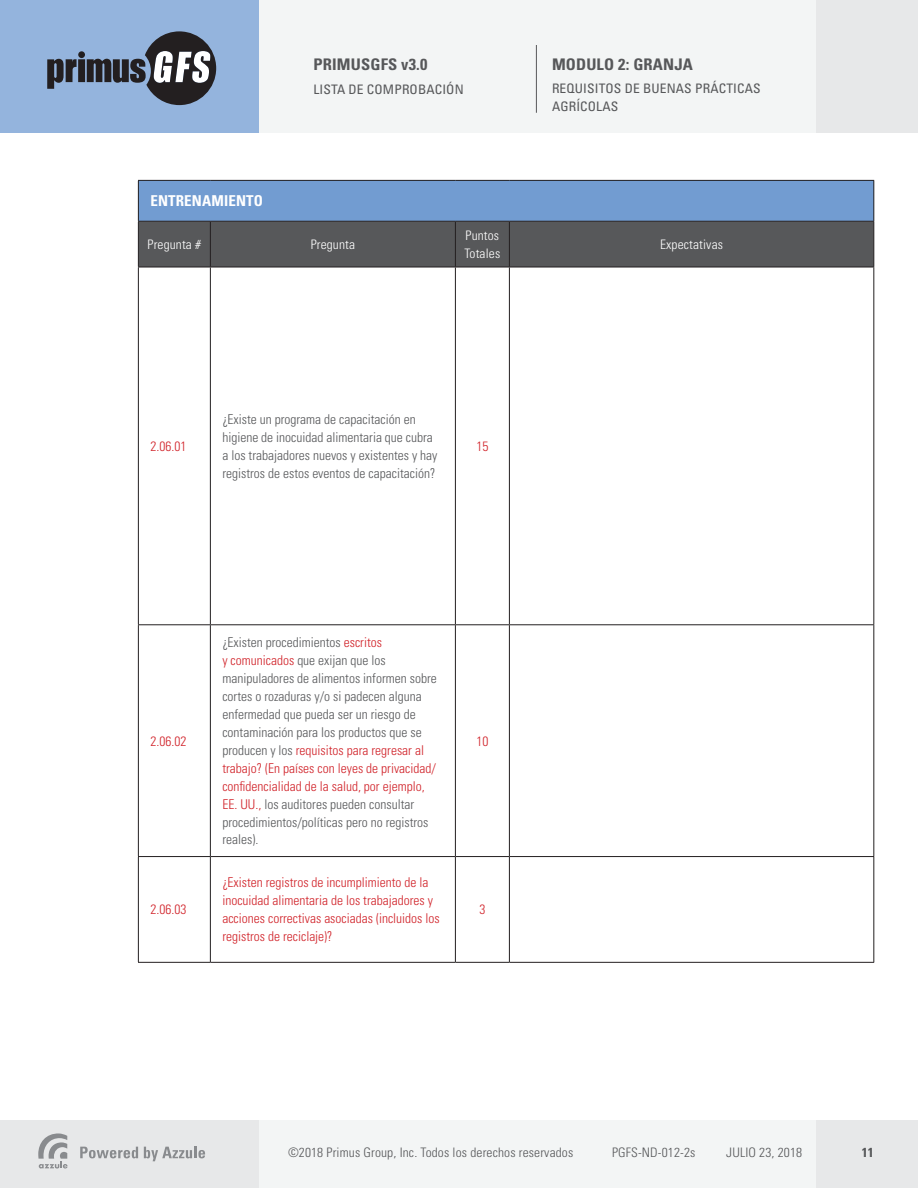
<style>
.page{position:relative;width:918px;height:1188px;background:#fff}
.page>*{position:absolute;margin:0;border:0;box-sizing:border-box;transform-origin:0 0}
.t1{font:700 condensed 16.05px "Univers LT Std";letter-spacing:.01em;color:#57585a}
.t2{font:700 condensed 15px "Univers LT Std";letter-spacing:.01em;color:#fff}
.t3{font:300 condensed 13.5px/18px "Univers LT Std";color:#57585a}
.t4{font:300 condensed 13.5px/18px "Univers LT Std";color:#d1232a}
.t5{font:300 condensed 13.05px "Univers LT Std";letter-spacing:.01em;color:#57585a}
.t6{font:condensed 13.05px/18px "Univers LT Std";letter-spacing:.01em;color:#57585a}
.t7{font:300 condensed 13.05px/18px "Univers LT Std";letter-spacing:.01em;color:#fff}
.t8{font:700 condensed 13.05px "Univers LT Std";color:#57585a}
.s1{color:#d1232a}
</style>
<div class="page">
<div style="left:0;top:0;width:918px;height:132px;background:#f3f5f5"></div>
<div style="left:816px;top:0;width:102px;height:132px;background:#e7e8e9"></div>
<div style="left:0;top:0;width:259px;height:133px;background:#94b4dd"></div>
<svg style="left:47px;top:59px;width:30px;height:30px"></svg>
<div style="left:78px;top:59px;width:7px;height:23px;background:#231f20"></div>
<div style="left:78px;top:51px;width:7px;height:7px;background:#231f20;border-radius:50%"></div>
<svg style="left:87px;top:31px;width:129px;height:74px"></svg>
<div style="left:0;top:1120px;width:918px;height:68px;background:#f3f5f5"></div>
<div style="left:816px;top:1120px;width:102px;height:68px;background:#e7e8e9"></div>
<div style="left:0;top:1120px;width:259px;height:68px;background:#e7e8e9"></div>
<svg style="left:80px;top:1147px;width:58px;height:11px"></svg>
<svg style="left:144px;top:1147px;width:61px;height:14px"></svg>
<svg style="left:38px;top:1133px;width:30px;height:35px"></svg>
<hr style="left:536px;top:45px;width:1px;height:68px;background:#57585a">
<div style="left:138px;top:180px;width:736px;height:41px;background:#729cd1"></div>
<div style="left:139px;top:222px;width:734px;height:45px;background:#57585a"></div>
<hr style="left:138px;top:180px;width:72px;height:1px;background:#231f20">
<hr style="left:138px;top:181px;width:1px;height:40px;background:#231f20">
<hr style="left:210px;top:180px;width:245px;height:1px;background:#231f20">
<hr style="left:455px;top:180px;width:54px;height:1px;background:#231f20">
<hr style="left:509px;top:180px;width:365px;height:1px;background:#231f20">
<hr style="left:873px;top:181px;width:1px;height:40px;background:#231f20">
<hr style="left:138px;top:221px;width:72px;height:1px;background:#231f20">
<hr style="left:138px;top:222px;width:1px;height:45px;background:#231f20">
<hr style="left:210px;top:221px;width:245px;height:1px;background:#231f20">
<hr style="left:210px;top:222px;width:1px;height:45px;background:#231f20">
<hr style="left:455px;top:221px;width:54px;height:1px;background:#231f20">
<hr style="left:455px;top:222px;width:1px;height:45px;background:#231f20">
<hr style="left:509px;top:221px;width:365px;height:1px;background:#231f20">
<hr style="left:509px;top:222px;width:1px;height:45px;background:#231f20">
<hr style="left:873px;top:222px;width:1px;height:45px;background:#231f20">
<hr style="left:138px;top:267px;width:72px;height:1px;background:#231f20">
<hr style="left:138px;top:267px;width:1px;height:357px;background:#231f20">
<hr style="left:210px;top:267px;width:245px;height:1px;background:#231f20">
<hr style="left:210px;top:267px;width:1px;height:357px;background:#231f20">
<hr style="left:455px;top:267px;width:54px;height:1px;background:#231f20">
<hr style="left:455px;top:267px;width:1px;height:357px;background:#231f20">
<hr style="left:509px;top:267px;width:365px;height:1px;background:#231f20">
<hr style="left:509px;top:267px;width:1px;height:357px;background:#231f20">
<hr style="left:873px;top:267px;width:1px;height:357px;background:#231f20">
<hr style="left:138px;top:624px;width:72px;height:1px;background:#231f20">
<hr style="left:138px;top:625px;width:1px;height:231px;background:#231f20">
<hr style="left:210px;top:624px;width:245px;height:1px;background:#231f20">
<hr style="left:210px;top:625px;width:1px;height:231px;background:#231f20">
<hr style="left:455px;top:624px;width:54px;height:1px;background:#231f20">
<hr style="left:455px;top:625px;width:1px;height:231px;background:#231f20">
<hr style="left:509px;top:624px;width:365px;height:1px;background:#231f20">
<hr style="left:509px;top:625px;width:1px;height:231px;background:#231f20">
<hr style="left:873px;top:625px;width:1px;height:231px;background:#231f20">
<hr style="left:138px;top:856px;width:72px;height:1px;background:#231f20">
<hr style="left:138px;top:857px;width:1px;height:105px;background:#231f20">
<hr style="left:210px;top:856px;width:245px;height:1px;background:#231f20">
<hr style="left:210px;top:857px;width:1px;height:105px;background:#231f20">
<hr style="left:455px;top:856px;width:54px;height:1px;background:#231f20">
<hr style="left:455px;top:857px;width:1px;height:105px;background:#231f20">
<hr style="left:509px;top:856px;width:365px;height:1px;background:#231f20">
<hr style="left:509px;top:857px;width:1px;height:105px;background:#231f20">
<hr style="left:873px;top:857px;width:1px;height:105px;background:#231f20">
<hr style="left:138px;top:962px;width:72px;height:1px;background:#231f20">
<hr style="left:210px;top:962px;width:245px;height:1px;background:#231f20">
<hr style="left:455px;top:962px;width:54px;height:1px;background:#231f20">
<hr style="left:509px;top:962px;width:365px;height:1px;background:#231f20">
<p class="t1" style="left:314px;top:55px;width:115px">PRIMUSGFS v3.0</p>
<p class="t6" style="left:314px;top:81px;width:152px">LISTA DE COMPROBACIÓN</p>
<p class="t1" style="left:552px;top:55px;width:142px">MODULO 2: GRANJA</p>
<p class="t6" style="left:552px;top:79px;width:210px">REQUISITOS DE BUENAS PRÁCTICAS<br>AGRÍCOLAS</p>
<p class="t2" style="left:150px;top:192px;width:114px">ENTRENAMIENTO</p>
<p class="t7" style="left:148px;top:235px;width:55px">Pregunta #</p>
<p class="t7" style="left:311px;top:235px;width:46px">Pregunta</p>
<p class="t7" style="left:465px;top:226px;width:37px">Puntos<br>Totales</p>
<p class="t7" style="left:660px;top:235px;width:64px">Expectativas</p>
<p class="t4" style="left:150px;top:437px;width:37px">2.06.01</p>
<p class="t3" style="left:222px;top:410px;width:217px">¿Existe un programa de capacitación en higiene de inocuidad alimentaria que cubra a los trabajadores nuevos y existentes y hay registros de estos eventos de capacitación?</p>
<p class="t4" style="left:476px;top:437px;width:13px">15</p>
<p class="t4" style="left:150px;top:732px;width:37px">2.06.02</p>
<p class="t4" style="left:150px;top:901px;width:37px">2.06.03</p>
<p class="t3" style="left:222px;top:633px;width:216px">¿Existen procedimientos <span class="s1">escritos<br>y comunicados</span> que exijan que los manipuladores de alimentos informen sobre cortes o rozaduras y/o si padecen alguna enfermedad que pueda ser un riesgo de contaminación para los productos que se producen y los <span class="s1">requisitos para regresar al trabajo? (En países con leyes de privacidad/ confidencialidad de la salud, por ejemplo, EE. UU.,</span> los auditores pueden consultar procedimientos/políticas pero no registros reales).</p>
<p class="t4" style="left:222px;top:874px;width:219px">¿Existen registros de incumplimiento de la inocuidad alimentaria de los trabajadores y acciones correctivas asociadas (incluidos los registros de reciclaje)?</p>
<p class="t4" style="left:476px;top:732px;width:13px">10</p>
<p class="t4" style="left:479px;top:901px;width:7px">3</p>
<p class="t5" style="left:288px;top:1145px;width:287px">©2018 Primus Group, Inc. Todos los derechos reservados</p>
<p class="t5" style="left:612px;top:1145px;width:85px">PGFS-ND-012-2s</p>
<p class="t5" style="left:726px;top:1145px;width:77px">JULIO 23, 2018</p>
<p class="t8" style="left:862px;top:1145px;width:14px">11</p>
</div>
